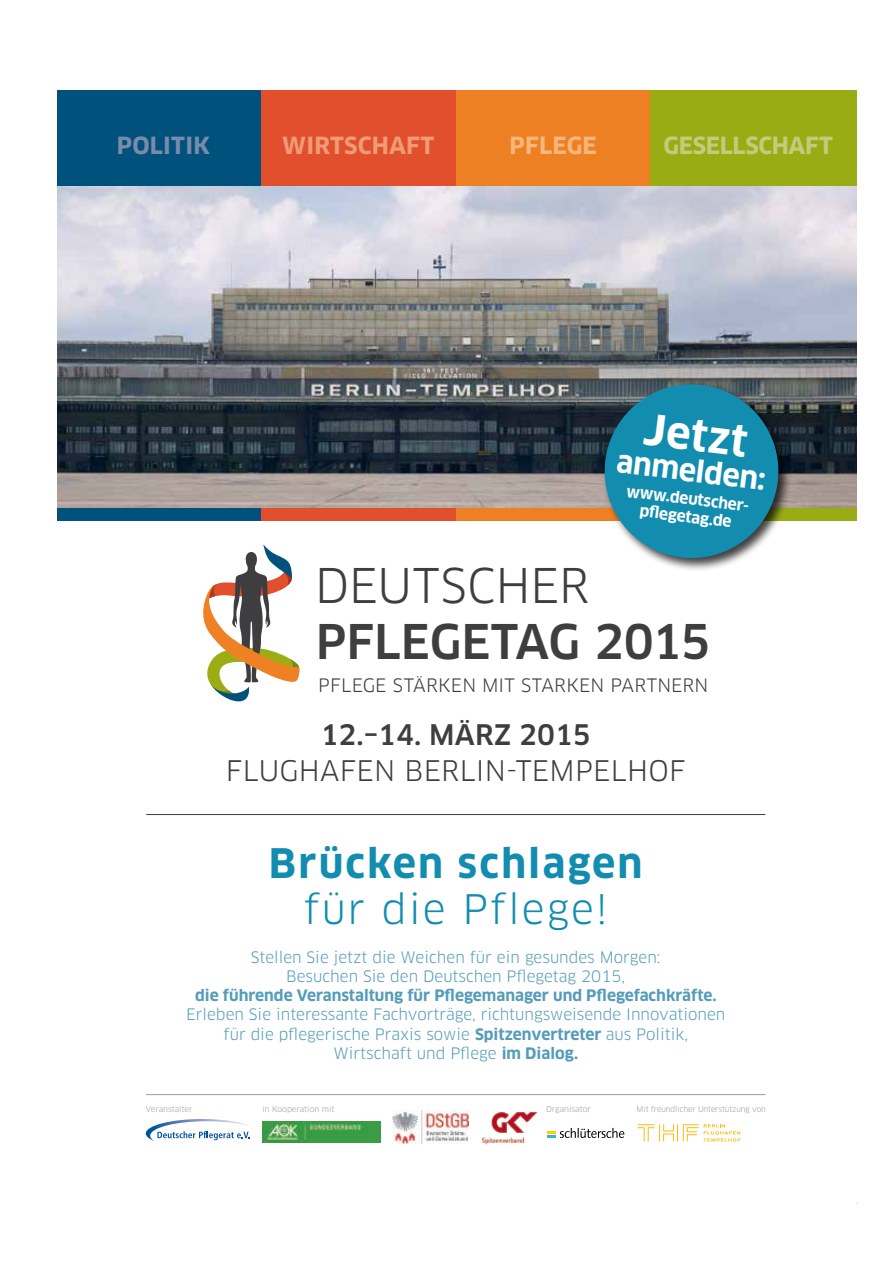
<style>
.page{position:relative;width:893px;height:1263px;background:#fff}
.page>*{position:absolute;margin:0;border:0;box-sizing:border-box;transform-origin:0 0}
.t1{font:500 46.65px "Clan Pro";color:#3e3d40}
.t2{font:46.65px "Clan Pro";letter-spacing:-.005em;color:#3e3d40}
.t3{font:700 41.7px "Clan Pro";color:#fff}
.t4{font:700 39.75px "Clan Pro";letter-spacing:.05em;color:#128daf}
.t5{font:39.75px "Clan Pro";letter-spacing:.05em;color:#128daf}
.t6{font:700 29.55px "Clan Pro";color:#fff}
.t7{font:27.75px "Clan Pro";letter-spacing:.01em;color:#3e3d40}
.t8{font:500 27.75px "Clan Pro";color:#3e3d40}
.t9{font:700 23.1px "Clan Pro";letter-spacing:-.015em;color:#c5cb7d}
.t10{font:700 23.1px "Clan Pro";color:#ef9b76}
.t11{font:700 23.1px "Clan Pro";letter-spacing:.01em;color:#7a8baa}
.t12{font:700 23.1px "Clan Pro";color:#f7b67b}
.t13{font:18.15px "Clan Pro";letter-spacing:.015em;color:#3e3d40}
.t14{font:15.45px/19.2px "Clan Pro";color:#549cba;text-align:center}
.t15{font:700 15.45px "Clan Pro";color:#549cba}
.t16{font:700 15.45px/18px "Clan Pro";color:#fff;text-align:center}
.t17{font:7.8px "Clan Pro";letter-spacing:-.01em;color:#9c9e9f}
.s1{font-weight:700}
</style>
<div class="page">
<div style="left:58px;top:90px;width:203px;height:431px;background:#00517c"></div>
<div style="left:261px;top:90px;width:195px;height:431px;background:#e14f2d"></div>
<div style="left:456px;top:90px;width:195px;height:431px;background:#ee8024"></div>
<div style="left:651px;top:90px;width:205px;height:431px;background:#9aac14"></div>
<img style="left:58px;top:187px;width:798px;height:320px">
<svg style="left:203px;top:544px;width:97px;height:158px"></svg>
<img style="left:262px;top:1122px;width:118px;height:20px">
<img style="left:393px;top:1110px;width:76px;height:33px">
<svg style="left:146px;top:1119px;width:104px;height:22px"></svg>
<img style="left:482px;top:1112px;width:55px;height:32px">
<svg style="left:547px;top:1128px;width:77px;height:10px"></svg>
<svg style="left:638px;top:1124px;width:102px;height:17px"></svg>
<hr style="left:146px;top:1094px;width:619px;height:1px;background:#9c9e9f">
<hr style="left:146px;top:814px;width:619px;height:1px;background:#3e3d40">
<div style="left:601px;top:381px;width:191px;height:190px;background:#000;opacity:.75"></div>
<svg style="left:599px;top:379px;width:185px;height:184px;background:#348aa1"></svg>
<h3 class="t11" style="left:117px;top:132px;width:95px">POLITIK</h3>
<h3 class="t10" style="left:282px;top:132px;width:154px">WIRTSCHAFT</h3>
<h3 class="t12" style="left:510px;top:132px;width:89px">PFLEGE</h3>
<h3 class="t9" style="left:664px;top:132px;width:171px">GESELLSCHAFT</h3>
<h2 class="t3" style="left:647px;top:405px;width:106px;rotate:7deg">Jetzt</h2>
<h3 class="t6" style="left:619px;top:444px;width:158px;rotate:7deg">anmelden:</h3>
<p class="t16" style="left:627px;top:482px;width:127px;rotate:7deg">w w w .deutscher&shy;pfl egetag.de</p>
<h1 class="t2" style="left:315px;top:558px;width:276px">DEUTSCHER</h1>
<h1 class="t1" style="left:316px;top:615px;width:396px">PFLEGETAG 2015</h1>
<p class="t13" style="left:318px;top:675px;width:392px">PFLEGE STÄRKEN MIT STARKEN PARTNERN</p>
<h3 class="t8" style="left:321px;top:719px;width:272px">12.–14. MÄRZ 2015</h3>
<h3 class="t7" style="left:226px;top:755px;width:461px">FLUGHAFEN BERLIN-TEMPELHOF</h3>
<h3 class="t4" style="left:269px;top:840px;width:375px">Brücken schlagen</h3>
<h3 class="t5" style="left:304px;top:885px;width:306px">für die Pflege!</h3>
<p class="t14" style="left:251px;top:947px;width:411px">Stellen Sie jetzt die Weichen für ein gesundes Morgen:<br>Besuchen Sie den Deutschen Pflegetag 2015,</p>
<p class="t15" style="left:195px;top:986px;width:523px">die führende Veranstaltung für Pflegemanager und Pflegefachkräfte.</p>
<p class="t14" style="left:186px;top:1005px;width:541px">Erleben Sie interessante Fachvorträge, richtungsweisende Innovationen für die pflegerische Praxis sowie <span class="s1">Spitzenvertreter</span> aus Politik,<br>Wirtschaft und Pflege <span class="s1">im Dialog.</span></p>
<p class="t17" style="left:146px;top:1104px;width:48px">Veranstalter</p>
<p class="t17" style="left:262px;top:1104px;width:74px">in Kooperation mit</p>
<p class="t17" style="left:546px;top:1104px;width:46px">Organisator</p>
<p class="t17" style="left:637px;top:1104px;width:131px">Mit freundlicher Unterstützung von</p>
</div>
